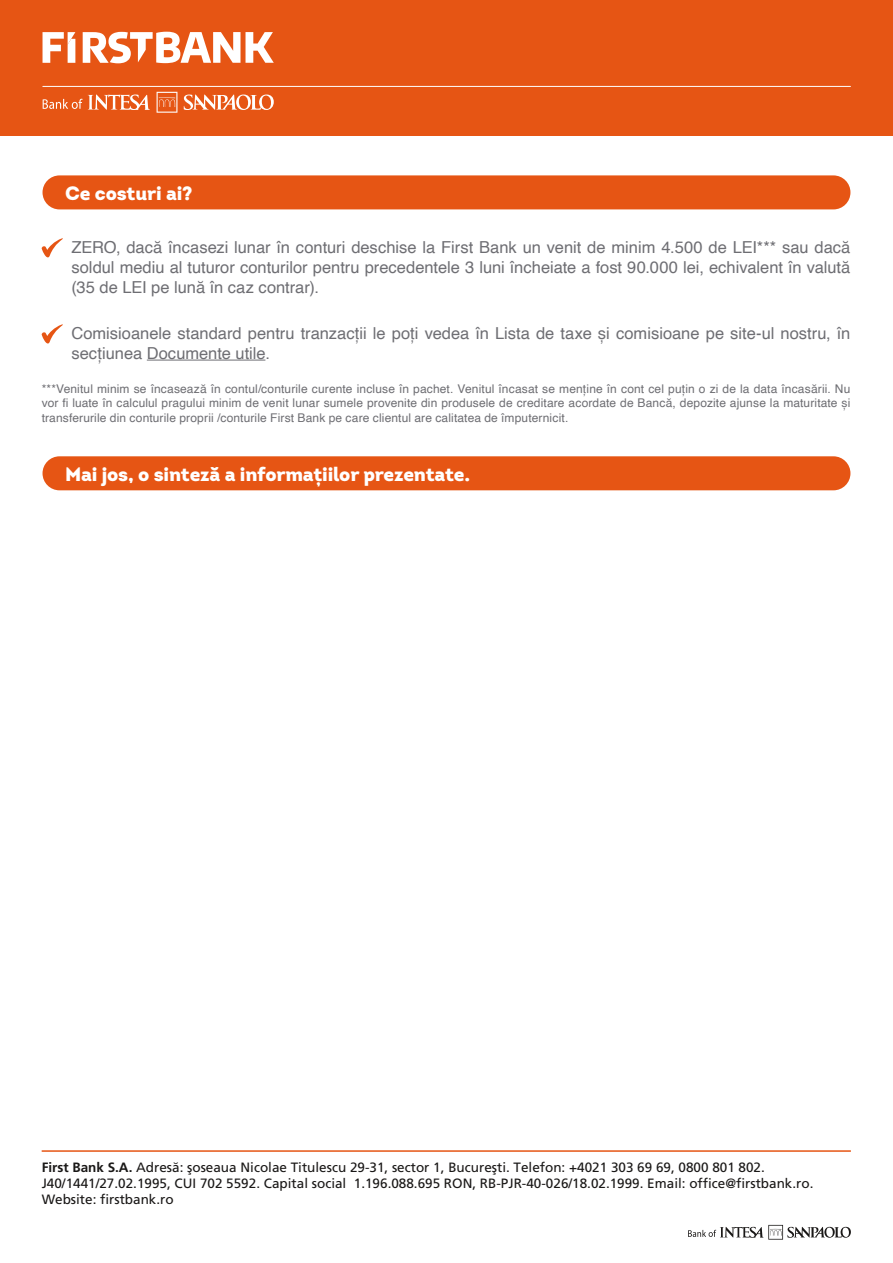
<style>
.page{position:relative;width:893px;height:1263px;background:#fff}
.page>*{position:absolute;margin:0;border:0;box-sizing:border-box;transform-origin:0 0}
.t1{font:900 19.5px "Intro";letter-spacing:-.01em;color:#fff}
.t2{font:16.5px/19.8px "Helvetica";color:#6e6e73;text-align:justify}
.t3{font:13.5px/16.2px "Frutigerr";color:#1a1817}
.t4{font:12px/14.4px "Helvetica";letter-spacing:.01em;color:#6e6e73;text-align:justify}
.s1{font-weight:700}
</style>
<div class="page">
<hr style="left:42px;top:1150px;width:809px;height:2px;background:#e65514">
<svg style="left:688px;top:1225px;width:163px;height:14px"></svg>
<div style="left:0;top:0;width:893px;height:135px;background:#e65514"></div>
<svg style="left:184px;top:94px;width:90px;height:16px"></svg>
<svg style="left:43px;top:94px;width:107px;height:16px"></svg>
<svg style="left:157px;top:92px;width:20px;height:21px"></svg>
<hr style="left:43px;top:86px;width:807px;height:1px;background:#fff">
<svg style="left:246px;top:32px;width:28px;height:31px"></svg>
<svg style="left:43px;top:32px;width:32px;height:31px"></svg>
<svg style="left:83px;top:32px;width:157px;height:31px"></svg>
<div style="left:43px;top:456px;width:807px;height:34px;background:#e65514;border-radius:17px"></div>
<div style="left:43px;top:175px;width:807px;height:34px;background:#e65514;border-radius:17px"></div>
<hr style="left:147px;top:360px;width:118px;height:1px;background:#6e6e73">
<svg style="left:42px;top:238px;width:21px;height:20px"></svg>
<svg style="left:42px;top:324px;width:21px;height:20px"></svg>
<h1 class="t1" style="left:65px;top:180px;width:129px">Ce costuri ai?</h1>
<p class="t2" style="left:71px;top:238px;width:780px">ZERO, dacă încasezi lunar în conturi deschise la First Bank un venit de minim 4.500 de LEI*** sau dacă soldul mediu al tuturor conturilor pentru precedentele 3 luni încheiate a fost 90.000 lei, echivalent în valută (35 de LEI pe lună în caz contrar).</p>
<h2 class="t2" style="left:71px;top:324px;width:780px">Comisioanele standard pentru tranzacții le poți vedea în Lista de taxe și comisioane pe site-ul nostru, în secțiunea Documente utile.</h2>
<p class="t4" style="left:42px;top:382px;width:810px">***Venitul minim se încasează în contul/conturile curente incluse în pachet. Venitul încasat se menține în cont cel puțin o zi de la data încasării. Nu vor fi luate în calculul pragului minim de venit lunar sumele provenite din produsele de creditare acordate de Bancă, depozite ajunse la maturitate și transferurile din conturile proprii /conturile First Bank pe care clientul are calitatea de împuternicit.</p>
<h1 class="t1" style="left:65px;top:461px;width:406px">Mai jos, o sinteză a informațiilor prezentate.</h1>
<p class="t3" style="left:42px;top:1159px;width:773px"><span class="s1">First Bank S.A.</span> Adres`: [oseaua Nicolae Titulescu 29-31, sector 1, Bucure[ti. Telefon: +4021 303 69 69, 0800 801 802.<br>J40/1441/27.02.1995, CUI 702 5592. Capital social 1.196.088.695 RON, RB-PJR-40-026/18.02.1999. Email: office@firstbank.ro.<br>Website: firstbank.ro</p>
</div>
